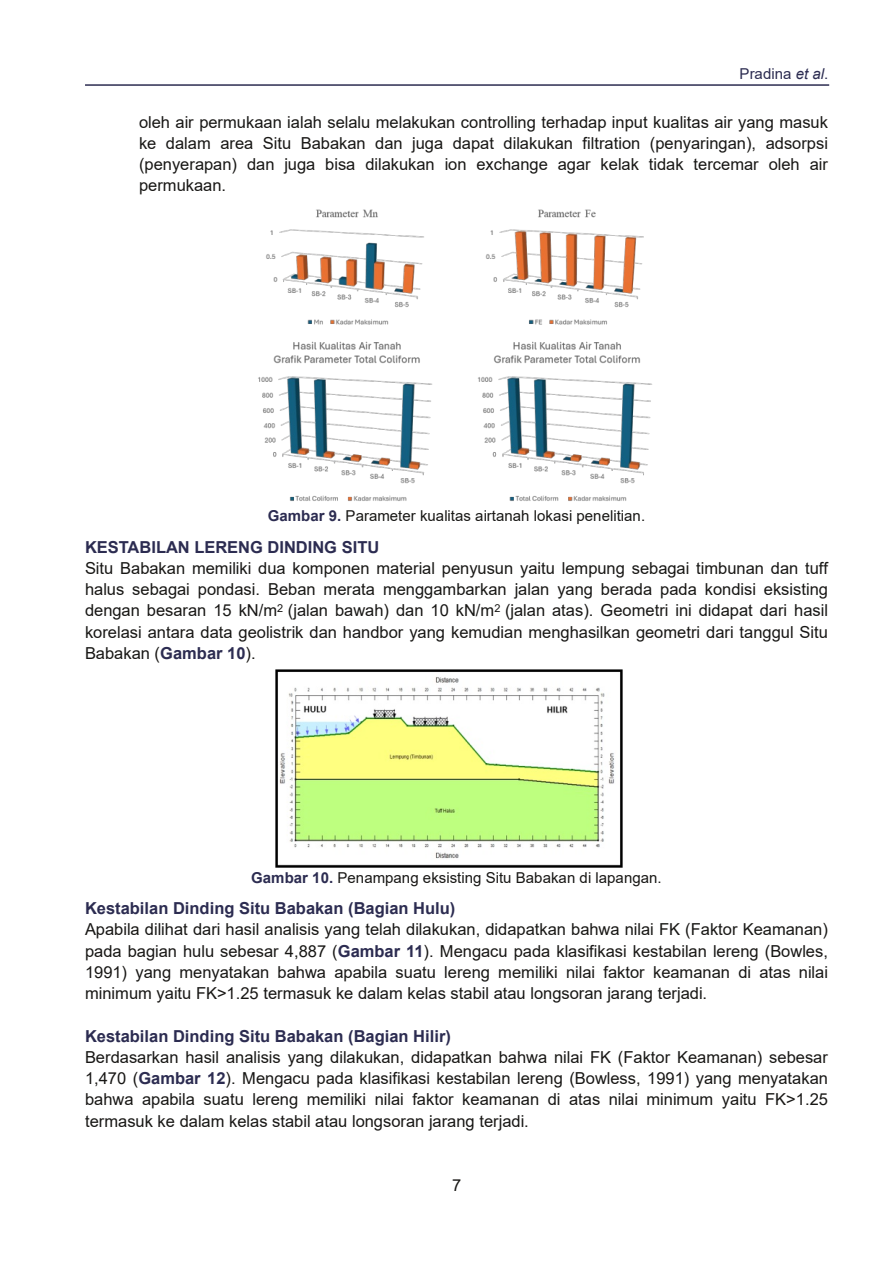
<style>
.page{position:relative;width:893px;height:1263px;background:#fff}
.page>*{position:absolute;margin:0;border:0;box-sizing:border-box;transform-origin:0 0}
.t1{font:16.5px/21.3px "Arial";color:#181715;text-align:justify}
.t2{font:700 16.5px "Arial";color:#2c2c51}
.t3{font:15px "Arial";letter-spacing:.005em;color:#181715}
.t4{font:15px "Arial";letter-spacing:.005em;color:#2c2c51}
.s1{font-style:italic}
.s2{font-weight:700;color:#2c2c51}
</style>
<div class="page">
<hr style="left:85px;top:84px;width:744px;height:2px;background:#2c2c51">
<img style="left:258px;top:209px;width:394px;height:292px">
<img style="left:276px;top:670px;width:347px;height:197px">
<p class="t4" style="left:740px;top:65px;width:90px">Pradina <span class="s1">et al</span>.</p>
<p class="t1" style="left:139px;top:111px;width:690px">oleh air permukaan ialah selalu melakukan controlling terhadap input kualitas air yang masuk ke dalam area Situ Babakan dan juga dapat dilakukan filtration (penyaringan), adsorpsi (penyerapan) dan juga bisa dilakukan ion exchange agar kelak tidak tercemar oleh air permukaan.</p>
<p class="t3" style="left:268px;top:508px;width:379px"><span class="s2">Gambar 9.</span> Parameter kualitas airtanah lokasi penelitian.</p>
<p class="t2" style="left:85px;top:538px;width:296px">KESTABILAN LERENG DINDING SITU</p>
<p class="t1" style="left:85px;top:558px;width:744px">Situ Babakan memiliki dua komponen material penyusun yaitu lempung sebagai timbunan dan tuff halus sebagai pondasi. Beban merata menggambarkan jalan yang berada pada kondisi eksisting dengan besaran 15 kN/m<sup>2</sup> (jalan bawah) dan 10 kN/m<sup>2</sup> (jalan atas). Geometri ini didapat dari hasil korelasi antara data geolistrik dan handbor yang kemudian menghasilkan geometri dari tanggul Situ Babakan (<span class="s2">Gambar 10</span>).</p>
<p class="t3" style="left:251px;top:869px;width:412px"><span class="s2">Gambar 10.</span> Penampang eksisting Situ Babakan di lapangan.</p>
<p class="t2" style="left:85px;top:899px;width:372px">Kestabilan Dinding Situ Babakan (Bagian Hulu)</p>
<p class="t1" style="left:85px;top:919px;width:744px">Apabila dilihat dari hasil analisis yang telah dilakukan, didapatkan bahwa nilai FK (Faktor Keamanan) pada bagian hulu sebesar 4,887 (<span class="s2">Gambar 11</span>). Mengacu pada klasifikasi kestabilan lereng (Bowles, 1991) yang menyatakan bahwa apabila suatu lereng memiliki nilai faktor keamanan di atas nilai minimum yaitu FK&gt;1.25 termasuk ke dalam kelas stabil atau longsoran jarang terjadi.</p>
<p class="t2" style="left:85px;top:1027px;width:367px">Kestabilan Dinding Situ Babakan (Bagian Hilir)</p>
<p class="t1" style="left:85px;top:1046px;width:744px">Berdasarkan hasil analisis yang dilakukan, didapatkan bahwa nilai FK (Faktor Keamanan) sebesar 1,470 (<span class="s2">Gambar 12</span>). Mengacu pada klasifikasi kestabilan lereng (Bowless, 1991) yang menyatakan bahwa apabila suatu lereng memiliki nilai faktor keamanan di atas nilai minimum yaitu FK&gt;1.25 termasuk ke dalam kelas stabil atau longsoran jarang terjadi.</p>
<p class="t1" style="left:452px;top:1175px;width:11px">7</p>
</div>
